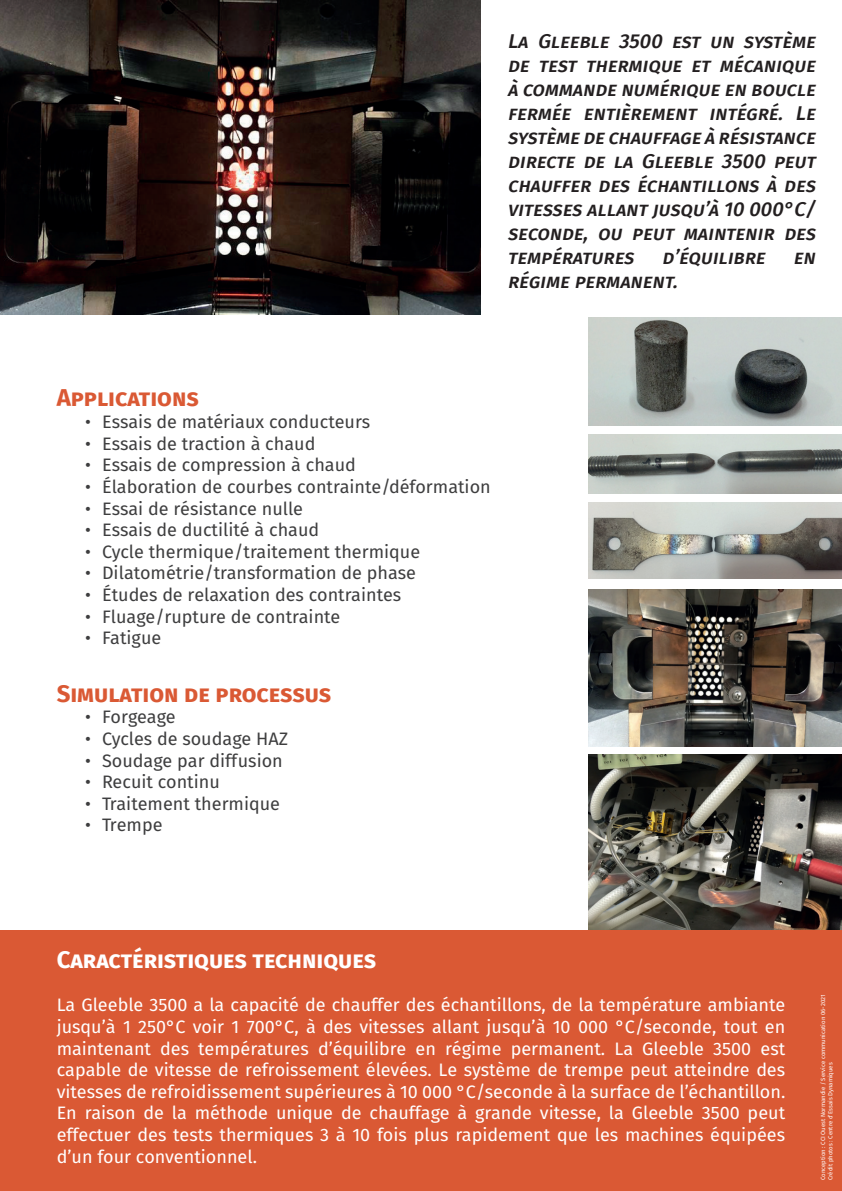
<style>
.page{position:relative;width:842px;height:1191px;background:#fff}
.page>*{position:absolute;margin:0;border:0;box-sizing:border-box;transform-origin:0 0}
.t1{font:700 24px "Fira Sans";color:#da5934}
.t2{font:700 24px "Fira Sans";color:#fff}
.t3{font:italic 500 20px/24px "Fira Sans";color:#231f20;text-align:justify}
.t4{font:18px/21.6px "Fira Sans";color:#fff;text-align:justify}
.t5{font:18px "Fira Sans";color:#3e3e3f}
.t6{font:6px/7.2px "Fira Sans";color:#fff}
</style>
<div class="page">
<img style="left:588px;top:755px;width:254px;height:175px">
<div style="left:0;top:930px;width:842px;height:261px;background:#da5934"></div>
<img style="left:588px;top:317px;width:254px;height:108px">
<img style="left:588px;top:502px;width:254px;height:76px">
<img style="left:588px;top:589px;width:254px;height:157px">
<img style="left:0;top:0;width:480px;height:314px">
<img style="left:588px;top:434px;width:254px;height:59px">
<p class="t3" style="left:507px;top:28px;width:314px">La Gleeble 3500 est un système de test thermique et mécanique à commandenumériqueen boucle fermée entièrement intégré. Le systèmedechauffageà résistance directe de la Gleeble 3500 peut chauffer des échantillons à des vitesses allantjusqu’à 10 000°C/ seconde, ou peut maintenir des températures d’équilibre en régimepermanent.</p>
<h1 class="t1" style="left:57px;top:378px;width:144px">Applications</h1>
<p class="t5" style="left:85px;top:409px;width:287px">• Essais de matériaux conducteurs</p>
<p class="t5" style="left:85px;top:431px;width:232px">• Essais de traction à chaud</p>
<p class="t5" style="left:85px;top:452px;width:272px">• Essais de compression à chaud</p>
<p class="t5" style="left:85px;top:474px;width:407px">• Élaboration de courbes contrainte/déformation</p>
<p class="t5" style="left:85px;top:495px;width:220px">• Essai de résistance nulle</p>
<p class="t5" style="left:85px;top:517px;width:236px">• Essais de ductilité à chaud</p>
<p class="t5" style="left:85px;top:539px;width:337px">• Cycle thermique/traitement thermique</p>
<p class="t5" style="left:85px;top:560px;width:333px">• Dilatométrie/transformation de phase</p>
<p class="t5" style="left:85px;top:582px;width:318px">• Études de relaxation des contraintes</p>
<p class="t5" style="left:85px;top:603px;width:257px">• Fluage/rupture de contrainte</p>
<p class="t5" style="left:85px;top:625px;width:78px">• Fatigue</p>
<h1 class="t1" style="left:57px;top:673px;width:276px">Simulation de processus</h1>
<p class="t5" style="left:85px;top:704px;width:92px">• Forgeage</p>
<p class="t5" style="left:85px;top:726px;width:205px">• Cycles de soudage HAZ</p>
<p class="t5" style="left:85px;top:747px;width:199px">• Soudage par diffusion</p>
<p class="t5" style="left:85px;top:769px;width:136px">• Recuit continu</p>
<p class="t5" style="left:85px;top:791px;width:197px">• Traitement thermique</p>
<p class="t5" style="left:85px;top:812px;width:79px">• Trempe</p>
<h1 class="t2" style="left:57px;top:939px;width:321px">Caractéristiques techniques</h1>
<p class="t4" style="left:57px;top:994px;width:730px">La Gleeble 3500 a la capacité de chauffer des échantillons, de la température ambiante jusqu’à 1 250°C voir 1 700°C, à des vitesses allant jusqu’à 10 000 °C/seconde, tout en maintenant des températures d’équilibre en régime permanent. La Gleeble 3500 est capable de vitesse de refroissement élevées. Le système de trempe peut atteindre des vitesses de refroidissement supérieures à 10 000 °C/seconde à la surface de l’échantillon.<br>En raison de la méthode unique de chauffage à grande vitesse, la Gleeble 3500 peut effectuer des tests thermiques 3 à 10 fois plus rapidement que les machines équipées d’un four conventionnel.</p>
<p class="t6" style="left:819px;top:1180px;width:187px;rotate:-90deg">Conception : CCI Ouest Normandie / Service communication 06-2021<br>Crédit photos : Centre d’Essais Dynamiques</p>
</div>
